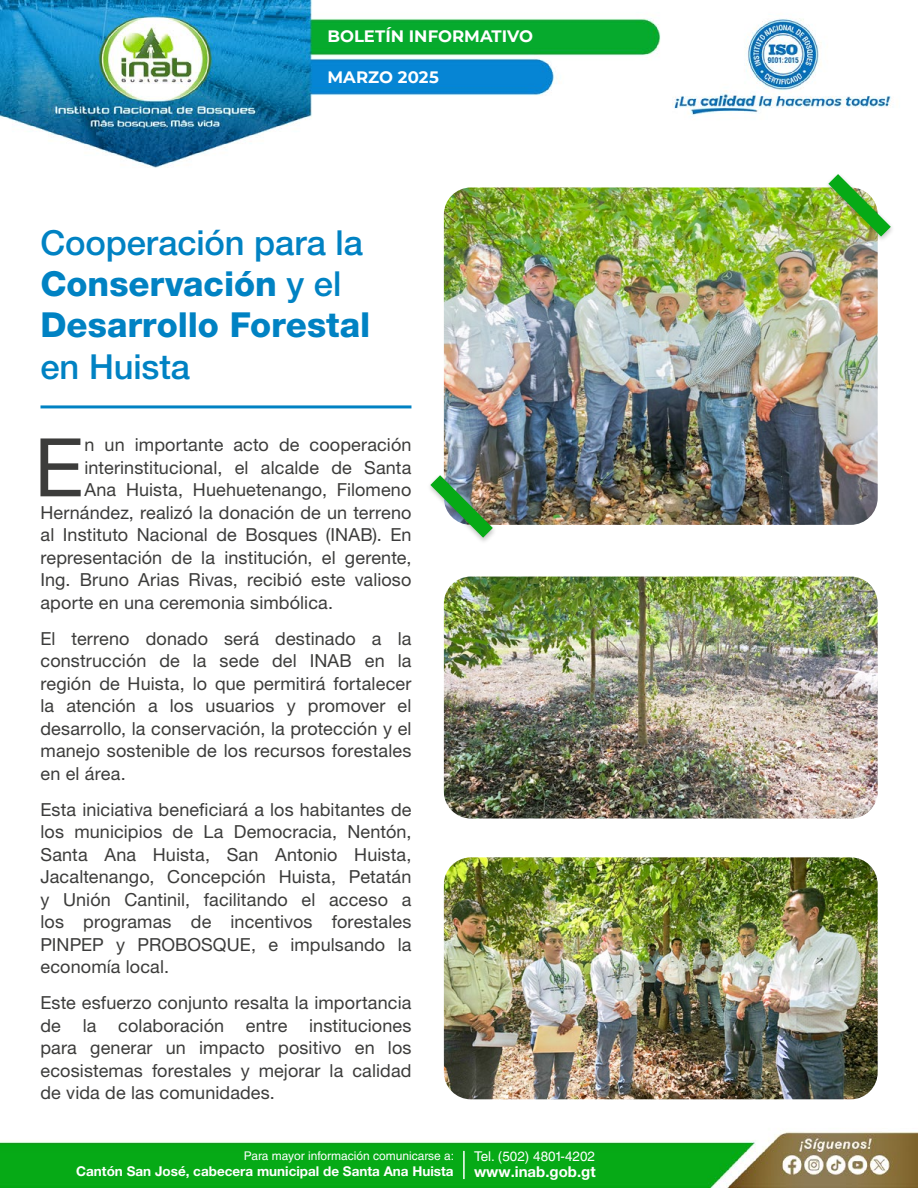
<style>
.page{position:relative;width:918px;height:1188px;background:#fff}
.page>*{position:absolute;margin:0;border:0;box-sizing:border-box;transform-origin:0 0}
.t1{font:81px "Helvetica Neue LT Pro";color:#3c3c3b}
.t2{font:800 34.5px/41.4px "Helvetica Neue LT Pro";color:#0082c3}
.t3{font:500 34.5px "Helvetica Neue LT Pro";letter-spacing:-.005em;color:#0082c3}
.t4{font:18px/22.5px "Helvetica Neue LT Pro";letter-spacing:.005em;color:#3c3c3b;text-align:justify}
.t5{font:700 16.5px "Montserrat";color:#fff}
.t6{font:700 15px "Helvetica Neue LT Pro";color:#fff}
.t7{font:700 13.5px "Helvetica Neue LT Pro";color:#fff}
.t8{font:13.5px "Helvetica LT Std";color:#fff}
.t9{font:12px "Helvetica LT Std";color:#fff}
.s1{font-weight:500}
</style>
<div class="page">
<img style="left:0;top:0;width:918px;height:1188px">
<hr style="left:463px;top:1151px;width:2px;height:28px;background:#fff">
<img style="left:444px;top:187px;width:434px;height:338px">
<hr style="left:40px;top:405px;width:371px;height:3px;background:#0082c3">
<div style="left:824px;top:172px;width:71px;height:71px;background:#000;opacity:.25"></div>
<img style="left:828px;top:174px;width:63px;height:63px">
<div style="left:426px;top:473px;width:71px;height:72px;background:#000;opacity:.25"></div>
<img style="left:430px;top:475px;width:63px;height:63px">
<img style="left:444px;top:577px;width:434px;height:242px">
<img style="left:444px;top:857px;width:434px;height:242px">
<p class="t5" style="left:327px;top:24px;width:207px">BOLETÍN INFORMATIVO</p>
<p class="t5" style="left:327px;top:66px;width:113px">MARZO 2025</p>
<h2 class="t2" style="left:40px;top:222px;width:331px"><span class="s1">Cooperación para la<br></span>Conservación <span class="s1">y el<br></span>Desarrollo Forestal</h2>
<h2 class="t3" style="left:40px;top:346px;width:151px">en Huista</h2>
<h1 class="t1" style="left:34px;top:419px;width:51px">E</h1>
<p class="t4" style="left:84px;top:433px;width:328px">n un importante acto de cooperación</p>
<p class="t4" style="left:84px;top:456px;width:328px">interinstitucional, el alcalde de Santa</p>
<p class="t4" style="left:84px;top:478px;width:328px">Ana Huista, Huehuetenango, Filomeno</p>
<p class="t4" style="left:40px;top:501px;width:373px">Hernández, realizó la donación de un terreno</p>
<p class="t4" style="left:40px;top:523px;width:372px">al Instituto Nacional de Bosques (INAB). En</p>
<p class="t4" style="left:40px;top:546px;width:372px">representación de la institución, el gerente,</p>
<p class="t4" style="left:40px;top:568px;width:372px">Ing. Bruno Arias Rivas, recibió este valioso</p>
<p class="t4" style="left:40px;top:591px;width:294px">aporte en una ceremonia simbólica.</p>
<p class="t4" style="left:40px;top:627px;width:373px">El terreno donado será destinado a la construcción de la sede del INAB en la región de Huista, lo que permitirá fortalecer la atención a los usuarios y promover el desarrollo, la conservación, la protección y el manejo sostenible de los recursos forestales en el área.</p>
<p class="t4" style="left:40px;top:798px;width:373px">Esta iniciativa beneficiará a los habitantes de los municipios de La Democracia, Nentón, Santa Ana Huista, San Antonio Huista, Jacaltenango, Concepción Huista, Petatán y Unión Cantinil, facilitando el acceso a los programas de incentivos forestales PINPEP y PROBOSQUE, e impulsando la economía local.</p>
<p class="t4" style="left:40px;top:991px;width:373px">Este esfuerzo conjunto resalta la importancia de la colaboración entre instituciones para generar un impacto positivo en los ecosistemas forestales y mejorar la calidad de vida de las comunidades.</p>
<p class="t9" style="left:244px;top:1149px;width:212px">Para mayor información comunicarse a:</p>
<p class="t7" style="left:76px;top:1163px;width:379px">Cantón San José, cabecera municipal de Santa Ana Huista</p>
<p class="t8" style="left:474px;top:1148px;width:123px">Tel. (502) 4801-4202</p>
<p class="t6" style="left:474px;top:1163px;width:123px">www.inab.gob.gt</p>
</div>
